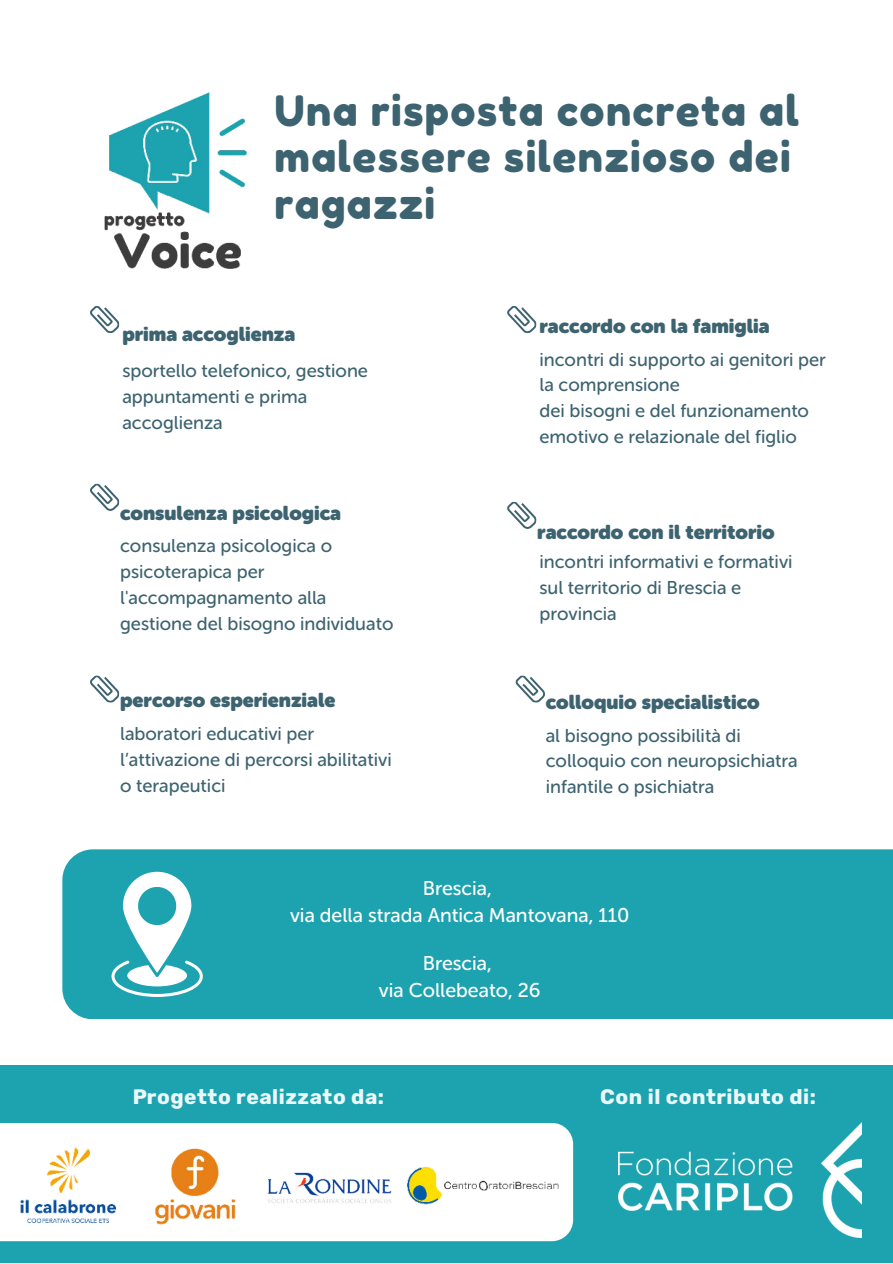
<style>
.page{position:relative;width:893px;height:1264px;background:#fff}
.page>*{position:absolute;margin:0;border:0;box-sizing:border-box;transform-origin:0 0}
.t1{font:41.85px/46.5px "Fredoka One";letter-spacing:.03em;color:#3d6370}
.t2{font:700 20.85px "Rubik";letter-spacing:.025em;color:#fff}
.t3{font:19.8px "Museo Sans Rounded";color:#3d6370}
.t4{font:19.8px/27px "Museo Sans Rounded 500";color:#fff;text-align:center}
.t5{font:18.45px/25.8px "Museo Sans Rounded 500";color:#3d6370}
</style>
<div class="page">
<img style="left:104px;top:92px;width:143px;height:177px">
<div style="left:62px;top:849px;width:830px;height:170px;background:#1da3af"></div>
<svg style="left:507px;top:501px;width:30px;height:28px"></svg>
<svg style="left:90px;top:306px;width:30px;height:27px"></svg>
<svg style="left:507px;top:306px;width:30px;height:27px"></svg>
<svg style="left:515px;top:675px;width:30px;height:28px"></svg>
<svg style="left:90px;top:483px;width:30px;height:28px"></svg>
<svg style="left:90px;top:675px;width:30px;height:28px"></svg>
<div style="left:0;top:1064px;width:892px;height:198px;background:#1da3af"></div>
<div style="left:0;top:1122px;width:573px;height:119px;background:#fff"></div>
<img style="left:154px;top:1148px;width:82px;height:77px">
<img style="left:263px;top:1122px;width:132px;height:120px">
<img style="left:20px;top:1147px;width:97px;height:76px">
<img style="left:619px;top:1123px;width:242px;height:114px">
<svg style="left:111px;top:871px;width:91px;height:125px"></svg>
<img style="left:407px;top:1166px;width:152px;height:38px">
<h1 class="t1" style="left:274px;top:87px;width:526px">Una risposta concreta al malessere silenzioso dei ragazzi</h1>
<p class="t3" style="left:122px;top:322px;width:174px">prima accoglienza</p>
<p class="t5" style="left:122px;top:358px;width:247px">sportello telefonico, gestione appuntamenti e prima accoglienza</p>
<p class="t3" style="left:120px;top:501px;width:222px">consulenza psicologica</p>
<p class="t5" style="left:120px;top:533px;width:275px">consulenza psicologica o psicoterapica per l'accompagnamento alla gestione del bisogno individuato</p>
<p class="t3" style="left:120px;top:689px;width:217px">percorso esperienziale</p>
<p class="t5" style="left:120px;top:720px;width:273px">laboratori educativi per l’attivazione di percorsi abilitativi o terapeutici</p>
<p class="t3" style="left:539px;top:315px;width:231px">raccordo con la famiglia</p>
<p class="t5" style="left:539px;top:346px;width:288px">incontri di supporto ai genitori per la comprensione<br>dei bisogni e del funzionamento emotivo e relazionale del figlio</p>
<p class="t3" style="left:537px;top:520px;width:239px">raccordo con il territorio</p>
<p class="t5" style="left:539px;top:549px;width:254px">incontri informativi e formativi sul territorio di Brescia e provincia</p>
<p class="t3" style="left:545px;top:691px;width:215px">colloquio specialistico</p>
<p class="t5" style="left:545px;top:722px;width:253px">al bisogno possibilità di colloquio con neuropsichiatra infantile o psichiatra</p>
<p class="t4" style="left:290px;top:875px;width:341px">Brescia,<br>via della strada Antica Mantovana, 110</p>
<p class="t4" style="left:379px;top:949px;width:163px">Brescia,<br>via Collebeato, 26</p>
<p class="t2" style="left:132px;top:1084px;width:253px">Progetto realizzato da:</p>
<p class="t2" style="left:600px;top:1084px;width:217px">Con il contributo di:</p>
</div>
